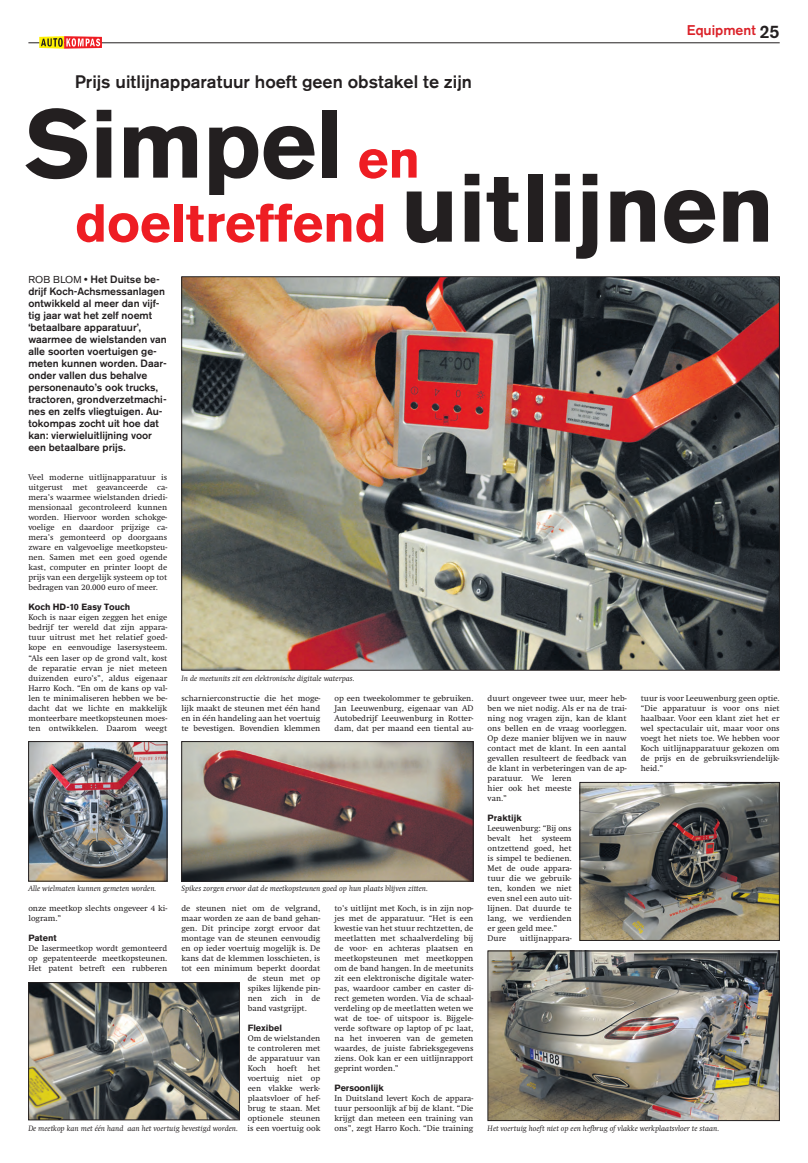
<style>
.page{position:relative;width:808px;height:1163px;background:#fff}
.page>*{position:absolute;margin:0;border:0;box-sizing:border-box;transform-origin:0 0}
.t1{font:700 96px "Akzidenz Grotesk BQ";letter-spacing:-.005em;color:#231f20}
.t2{font:700 53px "Akzidenz Grotesk BQ";letter-spacing:-.005em;color:#ee1d23}
.t3{font:500 18px "Akzidenz Grotesk BQ";color:#231f20}
.t4{font:500 14px "Akzidenz Grotesk BQ";color:#db2128}
.t5{font:500 10.5px/12px "Akzidenz Grotesk BQ";color:#231f20}
.t6{font:700 9px "Akzidenz Grotesk BQ";color:#231f20}
.t7{font:8.5px/10px "Swift";color:#231f20;text-align:justify}
.t8{font:italic 8px "Swift";color:#231f20}
.s1{font-size:18px;color:#231f20}
.s2{font-size:53px;color:#ee1d23}
.s3{font-size:96px;color:#231f20}
.s4{font-weight:400;font-size:10px}
</style>
<div class="page">
<hr style="left:28px;top:43px;width:752px;height:1px;background:#231f20">
<svg style="left:39px;top:36px;width:63px;height:13px"></svg>
<img style="left:183px;top:278px;width:595px;height:390px">
<img style="left:490px;top:952px;width:288px;height:166px">
<div style="left:488px;top:950px;width:292px;height:170px;border:1px solid #231f20"></div>
<img style="left:582px;top:784px;width:196px;height:154px">
<div style="left:580px;top:782px;width:200px;height:158px;border:1px solid #231f20"></div>
<img style="left:30px;top:984px;width:208px;height:133px">
<div style="left:28px;top:982px;width:212px;height:137px;border:1px solid #231f20"></div>
<img style="left:183px;top:743px;width:288px;height:136px">
<div style="left:181px;top:741px;width:292px;height:140px;border:1px solid #231f20"></div>
<img style="left:30px;top:743px;width:135px;height:136px">
<div style="left:28px;top:741px;width:139px;height:140px;border:1px solid #231f20"></div>
<h3 class="t3" style="left:75px;top:76px;width:399px">Prijs uitlijnapparatuur hoeft geen obstakel te zijn</h3>
<h3 class="t4" style="left:687px;top:25px;width:94px">Equipment <span class="s1">25</span></h3>
<h1 class="t1" style="left:25px;top:110px;width:397px">Simpel <span class="s2">en</span></h1>
<h2 class="t2" style="left:75px;top:204px;width:701px">doeltreffend <span class="s3">uitlijnen</span></h2>
<p class="t5" style="left:28px;top:274px;width:140px"><span class="s4">ROB BLOM</span> • Het Duitse be&shy;drijf Koch-Achsmessanlagen ontwikkeld al meer dan vijf&shy;tig jaar wat het zelf noemt ‘betaalbare apparatuur’, waarmee de wielstanden van alle soorten voertuigen ge&shy;meten kunnen worden. Daar&shy;onder vallen dus behalve personenauto’s ook trucks, tractoren, grondverzetmachi&shy;nes en zelfs vliegtuigen. Au&shy;tokompas zocht uit hoe dat kan: vierwieluitlijning voor een betaalbare prijs.</p>
<p class="t7" style="left:28px;top:473px;width:140px">Veel moderne uitlijnapparatuur is uitgerust met geavanceerde ca&shy;mera’s waarmee wielstanden driedi&shy;mensionaal gecontroleerd kunnen worden. Hiervoor worden schokge&shy;voelige en daardoor prijzige ca&shy;mera’s gemonteerd op doorgaans zware en valgevoelige meetkopsteu&shy;nen. Samen met een goed ogende kast, computer en printer loopt de prijs van een dergelijk systeem op tot bedragen van 20.000 euro of meer.</p>
<p class="t6" style="left:28px;top:604px;width:103px">Koch HD-10 Easy Touch</p>
<p class="t7" style="left:28px;top:613px;width:140px">Koch is naar eigen zeggen het enige bedrijf ter wereld dat zijn appara&shy;tuur uitrust met het relatief goed&shy;kope en eenvoudige lasersysteem. “Als een laser op de grond valt, kost de reparatie ervan je niet meteen duizenden euro’s”, aldus eigenaar Harro Koch. “En om de kans op val&shy;len te minimaliseren hebben we be&shy;dacht dat we lichte en makkelijk monteerbare meetkopsteunen moes&shy;ten ontwikkelen. Daarom weegt</p>
<p class="t8" style="left:181px;top:674px;width:175px">In de meetunits zit een elektronische digitale waterpas.</p>
<p class="t7" style="left:181px;top:693px;width:140px">scharnierconstructie die het moge&shy;lijk maakt de steunen met één hand en in één handeling aan het voertuig te bevestigen. Bovendien klemmen</p>
<p class="t7" style="left:334px;top:693px;width:140px">op een tweekolommer te gebruiken.<br>Jan Leeuwenburg, eigenaar van AD Autobedrijf Leeuwenburg in Rotter&shy;dam, dat per maand een tiental au-</p>
<p class="t8" style="left:28px;top:884px;width:129px">Alle wielmaten kunnen gemeten worden.</p>
<p class="t8" style="left:181px;top:884px;width:248px">Spikes zorgen ervoor dat de meetkopsteunen goed op hun plaats blijven zitten.</p>
<p class="t7" style="left:181px;top:903px;width:140px">de steunen niet om de velgrand,</p>
<p class="t7" style="left:181px;top:913px;width:140px">maar worden ze aan de band gehan-</p>
<p class="t7" style="left:181px;top:923px;width:140px">gen. Dit principe zorgt ervoor dat</p>
<p class="t7" style="left:181px;top:933px;width:140px">montage van de steunen eenvoudig</p>
<p class="t7" style="left:181px;top:943px;width:140px">en op ieder voertuig mogelijk is. De</p>
<p class="t7" style="left:181px;top:953px;width:140px">kans dat de klemmen losschieten, is</p>
<p class="t7" style="left:181px;top:963px;width:140px">tot een minimum beperkt doordat</p>
<p class="t7" style="left:248px;top:973px;width:74px">de steun met op</p>
<p class="t7" style="left:248px;top:983px;width:74px">spikes lijkende pin-</p>
<p class="t7" style="left:248px;top:993px;width:74px">nen zich in de</p>
<p class="t7" style="left:248px;top:1003px;width:61px">band vastgrijpt.</p>
<p class="t6" style="left:248px;top:1024px;width:36px">Flexibel</p>
<p class="t7" style="left:248px;top:1033px;width:74px">Om de wielstanden te controleren met de apparatuur van Koch</p>
<p class="t7" style="left:28px;top:903px;width:140px">onze meetkop slechts ongeveer 4 ki&shy;logram.”</p>
<p class="t6" style="left:28px;top:934px;width:30px">Patent</p>
<p class="t7" style="left:28px;top:943px;width:140px">De lasermeetkop wordt gemonteerd op gepatenteerde meetkopsteunen.<br>Het patent betreft een rubberen</p>
<p class="t7" style="left:277px;top:1063px;width:22px">hoeft</p>
<p class="t7" style="left:248px;top:1063px;width:74px;text-indent:60px">het voertuig niet op een vlakke werk&shy;plaatsvloer of hef&shy;brug te staan. Met optionele steunen is een voertuig ook</p>
<p class="t8" style="left:28px;top:1124px;width:211px">De meetkop kan met één hand aan het voertuig bevestigd worden.</p>
<p class="t7" style="left:334px;top:903px;width:140px">to’s uitlijnt met Koch, is in zijn nop&shy;jes met de apparatuur. “Het is een kwestie van het stuur rechtzetten, de meetlatten met schaalverdeling bij de voor- en achteras plaatsen en meetkopsteunen met meetkoppen om de band hangen. In de meetunits zit een elektronische digitale water&shy;pas, waardoor camber en caster di&shy;rect gemeten worden. Via de schaal&shy;verdeling op de meetlatten weten we wat de toe- of uitspoor is. Bijgele&shy;verde software op laptop of pc laat, na het invoeren van de gemeten waardes, de juiste fabrieksgegevens ziens. Ook kan er een uitlijnrapport geprint worden.”</p>
<p class="t6" style="left:334px;top:1084px;width:51px">Persoonlijk</p>
<p class="t7" style="left:334px;top:1093px;width:140px">In Duitsland levert Koch de appara&shy;tuur persoonlijk af bij de klant. “Die krijgt dan meteen een training van ons”, zegt Harro Koch. “Die training</p>
<p class="t7" style="left:488px;top:693px;width:140px;text-align:left">duurt ongeveer twee uur, meer heb&shy;ben we niet nodig. Als er na de trai&shy;ning nog vragen zijn, kan de klant ons bellen en de vraag voorleggen.<br>Op deze manier blijven we in nauw contact met de klant. In een aantal gevallen resulteert de feedback van de klant in verbeteringen van de ap&shy;paratuur. We leren<br>hier ook het meeste<br>van.”</p>
<p class="t6" style="left:488px;top:814px;width:36px">Praktijk</p>
<p class="t7" style="left:488px;top:823px;width:85px;text-align:left">Leeuwenburg: “Bij ons bevalt het systeem ontzettend goed, het is simpel te bedienen.<br>Met de oude appara&shy;tuur die we gebruik&shy;ten, konden we niet even snel een auto uit&shy;lijnen. Dat duurde te lang, we verdienden er geen geld mee.”<br>Dure</p>
<p class="t7" style="left:520px;top:933px;width:53px">uitlijnappara-</p>
<p class="t7" style="left:641px;top:693px;width:140px">tuur is voor Leeuwenburg geen optie. “Die apparatuur is voor ons niet haalbaar. Voor een klant ziet het er wel spectaculair uit, maar voor ons voegt het niets toe. We hebben voor Koch uitlijnapparatuur gekozen om de prijs en de gebruiksvriendelijk&shy;heid.”</p>
<p class="t8" style="left:488px;top:1124px;width:233px">Het voertuig hoeft niet op een hefbrug of vlakke werkplaatsvloer te staan.</p>
</div>
